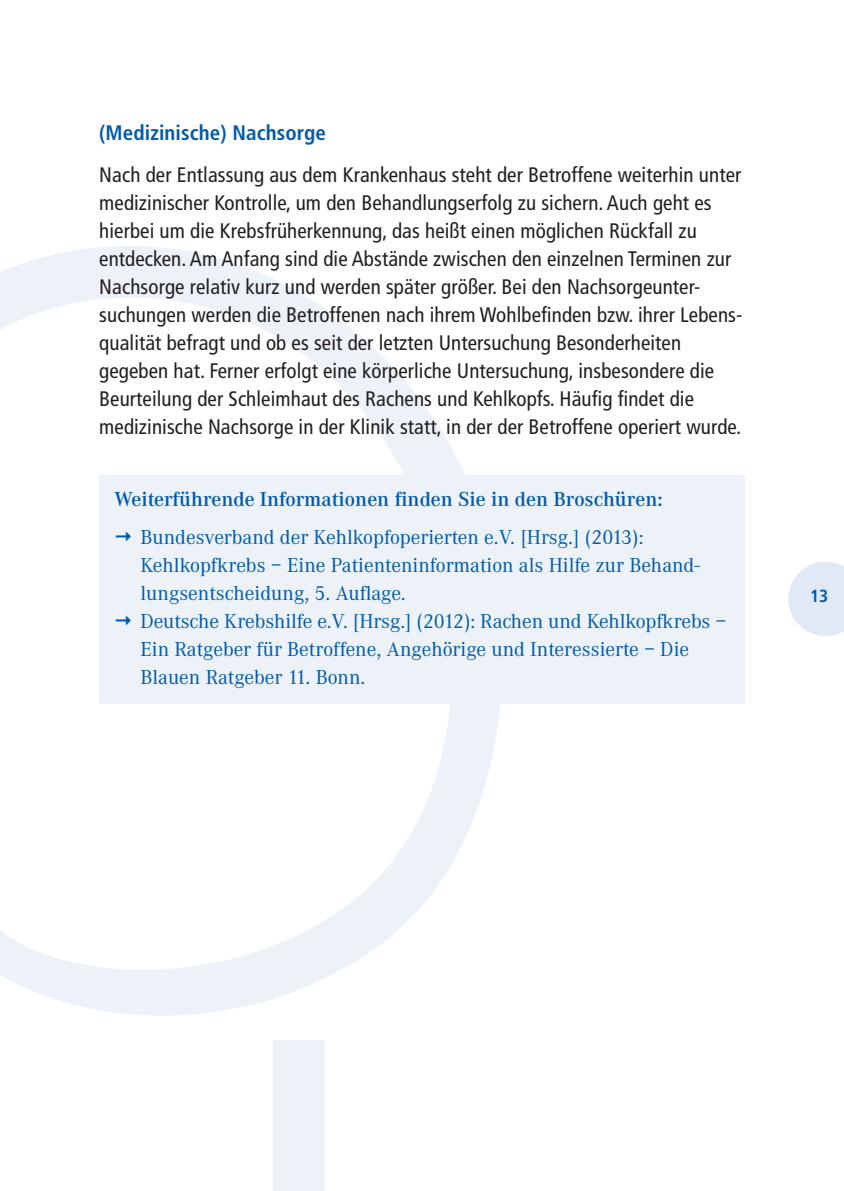
<style>
.page{position:relative;width:844px;height:1191px;background:#fff}
.page>*{position:absolute;margin:0;border:0;box-sizing:border-box;transform-origin:0 0}
.t1{font:condensed 21px/28px "Frutiger";letter-spacing:.005em;color:#231f20}
.t2{font:21px/28px "Corporate A";color:#015aaa}
.t3{font:600 21px "Corporate A";color:#015aaa}
.t4{font:700 condensed 21px "Frutiger";letter-spacing:.005em;color:#015aaa}
.t5{font:700 condensed 17.5px "Frutiger";color:#015aaa}
</style>
<div class="page">
<svg style="left:0;top:246px;width:500px;height:945px"></svg>
<div style="left:99px;top:475px;width:645px;height:229px;background:#edf2f9"></div>
<svg style="left:788px;top:562px;width:55px;height:74px"></svg>
<p class="t4" style="left:99px;top:120px;width:228px">(Medizinische) Nachsorge</p>
<p class="t1" style="left:99px;top:161px;width:644px">Nach der Entlassung aus dem Krankenhaus steht der Betroffene weiterhin unter medizinischer Kontrolle, um den Behandlungserfolg zu sichern. Auch geht es hierbei um die Krebsfrüherkennung, das heißt einen möglichen Rückfall zu entdecken. Am Anfang sind die Abstände zwischen den einzelnen Terminen zur Nachsorge relativ kurz und werden später größer. Bei den Nachsorgeunter&shy;suchungen werden die Betroffenen nach ihrem Wohlbefinden bzw. ihrer Lebens&shy;qualität befragt und ob es seit der letzten Untersuchung Besonderheiten gegeben hat. Ferner erfolgt eine körperliche Untersuchung, insbesondere die Beurteilung der Schleimhaut des Rachens und Kehlkopfs. Häufig findet die medizinische Nachsorge in der Klinik statt, in der der Betroffene operiert wurde.</p>
<p class="t3" style="left:114px;top:487px;width:550px">Weiterführende Informationen finden Sie in den Broschüren:</p>
<p class="t2" style="left:140px;top:523px;width:587px">Bundesverband der Kehlkopfoperierten e.V. [Hrsg.] (2013):<br>Kehlkopfkrebs – Eine Patienteninformation als Hilfe zur Behand&shy;lungsentscheidung, 5. Auflage.<br>Deutsche Krebshilfe e.V. [Hrsg.] (2012): Rachen und Kehlkopfkrebs – Ein Ratgeber für Betroffene, Angehörige und Interessierte – Die Blauen Ratgeber 11. Bonn.</p>
<p class="t5" style="left:810px;top:586px;width:20px">13</p>
</div>
